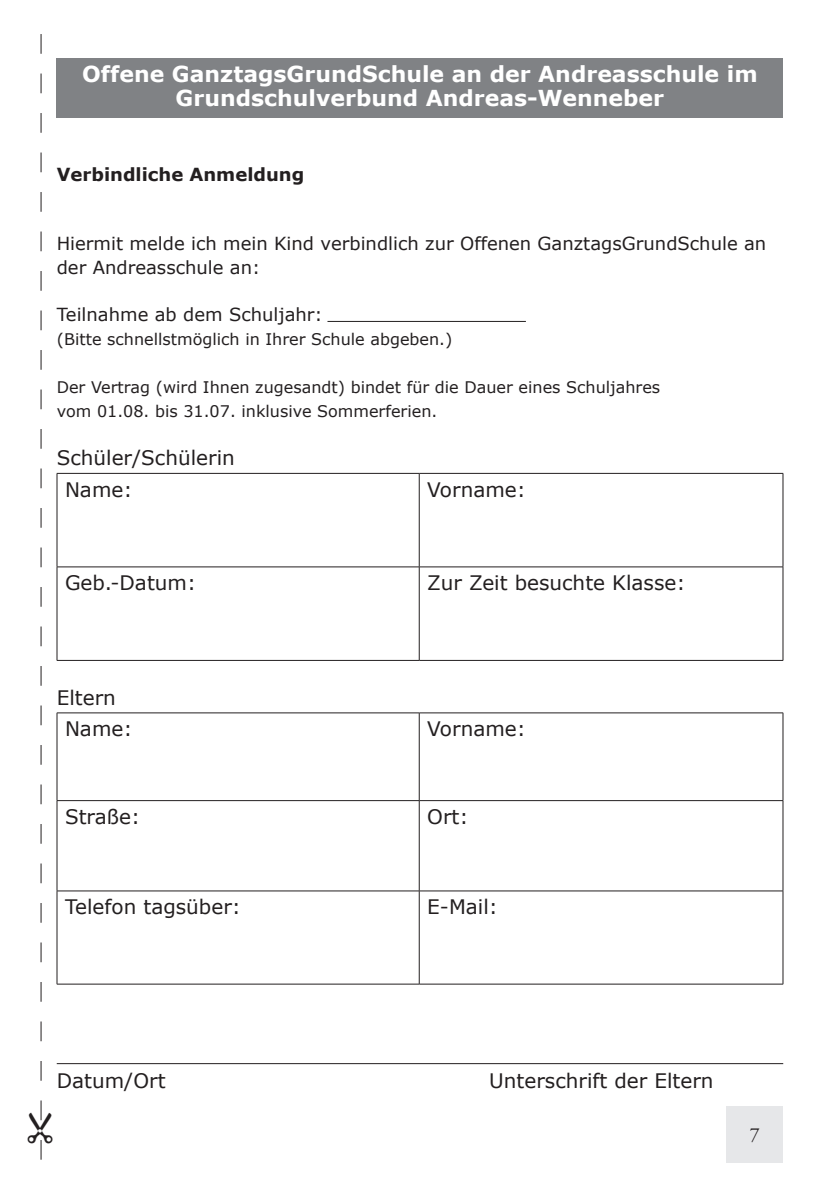
<style>
.page{position:relative;width:840px;height:1191px;background:#fff}
.page>*{position:absolute;margin:0;border:0;box-sizing:border-box;transform-origin:0 0}
.t1{font:700 22px/24px "Verdana";color:#fff;text-align:center}
.t2{font:20px/31.6px "Verdana";color:#231f20}
.t3{font:20px "Adobe Garamond";color:#231f20}
.t4{font:18px/24px "Verdana";color:#231f20}
.t5{font:700 18px "Verdana";color:#231f20}
.t6{font:16px/24px "Verdana";color:#231f20}
</style>
<div class="page">
<div style="left:726px;top:1106px;width:56px;height:56px;background:#e6e7e9"></div>
<div style="left:57px;top:58px;width:725px;height:59px;background:#808285"></div>
<hr style="left:57px;top:473px;width:362px;height:1px;background:#231f20">
<hr style="left:57px;top:473px;width:1px;height:93px;background:#231f20">
<hr style="left:419px;top:473px;width:363px;height:1px;background:#231f20">
<hr style="left:418px;top:473px;width:1px;height:93px;background:#231f20">
<hr style="left:782px;top:473px;width:1px;height:93px;background:#231f20">
<hr style="left:57px;top:566px;width:362px;height:1px;background:#231f20">
<hr style="left:57px;top:567px;width:1px;height:93px;background:#231f20">
<hr style="left:419px;top:566px;width:363px;height:1px;background:#231f20">
<hr style="left:418px;top:567px;width:1px;height:93px;background:#231f20">
<hr style="left:782px;top:567px;width:1px;height:93px;background:#231f20">
<hr style="left:57px;top:660px;width:362px;height:1px;background:#231f20">
<hr style="left:419px;top:660px;width:363px;height:1px;background:#231f20">
<hr style="left:57px;top:712px;width:362px;height:1px;background:#231f20">
<hr style="left:57px;top:713px;width:1px;height:87px;background:#231f20">
<hr style="left:419px;top:712px;width:363px;height:1px;background:#231f20">
<hr style="left:418px;top:713px;width:1px;height:87px;background:#231f20">
<hr style="left:782px;top:713px;width:1px;height:87px;background:#231f20">
<hr style="left:57px;top:800px;width:362px;height:1px;background:#231f20">
<hr style="left:57px;top:801px;width:1px;height:89px;background:#231f20">
<hr style="left:419px;top:800px;width:363px;height:1px;background:#231f20">
<hr style="left:418px;top:801px;width:1px;height:89px;background:#231f20">
<hr style="left:782px;top:801px;width:1px;height:89px;background:#231f20">
<hr style="left:57px;top:890px;width:362px;height:1px;background:#231f20">
<hr style="left:57px;top:891px;width:1px;height:93px;background:#231f20">
<hr style="left:419px;top:890px;width:363px;height:1px;background:#231f20">
<hr style="left:418px;top:891px;width:1px;height:93px;background:#231f20">
<hr style="left:782px;top:891px;width:1px;height:93px;background:#231f20">
<hr style="left:57px;top:983px;width:362px;height:1px;background:#231f20">
<hr style="left:419px;top:983px;width:363px;height:1px;background:#231f20">
<hr style="left:57px;top:1063px;width:725px;height:1px;background:#231f20">
<hr style="left:327px;top:321px;width:198px;height:1px;background:#231f20">
<svg style="left:40px;top:34px;width:2px;height:1125px"></svg>
<h1 class="t1" style="left:82px;top:61px;width:676px">Offene GanztagsGrundSchule an der Andreasschule im<br>Grundschulverbund Andreas-Wenneber</h1>
<p class="t5" style="left:57px;top:162px;width:249px">Verbindliche Anmeldung</p>
<p class="t4" style="left:57px;top:231px;width:710px">Hiermit melde ich mein Kind verbindlich zur Offenen GanztagsGrundSchule an der Andreasschule an:</p>
<p class="t4" style="left:57px;top:303px;width:267px">Teilnahme ab dem Schuljahr:</p>
<p class="t6" style="left:57px;top:327px;width:397px">(Bitte schnellstmöglich in Ihrer Schule abgeben.)</p>
<p class="t6" style="left:57px;top:375px;width:604px">Der Vertrag (wird Ihnen zugesandt) bindet für die Dauer eines Schuljahres vom 01.08. bis 31.07. inklusive Sommerferien.</p>
<p class="t2" style="left:65px;top:442px;width:171px;text-indent:-8px">Schüler/Schülerin<br>Name:</p>
<p class="t2" style="left:427px;top:473px;width:100px">Vorname:</p>
<p class="t2" style="left:65px;top:567px;width:132px">Geb.-Datum:</p>
<p class="t2" style="left:427px;top:567px;width:259px">Zur Zeit besuchte Klasse:</p>
<p class="t2" style="left:65px;top:681px;width:69px;text-indent:-8px">Eltern<br>Name:</p>
<p class="t2" style="left:427px;top:713px;width:100px">Vorname:</p>
<p class="t2" style="left:65px;top:800px;width:77px">Straße:</p>
<p class="t2" style="left:427px;top:800px;width:43px">Ort:</p>
<p class="t2" style="left:65px;top:891px;width:177px">Telefon tagsüber:</p>
<p class="t2" style="left:427px;top:891px;width:72px">E-Mail:</p>
<p class="t2" style="left:57px;top:1064px;width:110px">Datum/Ort</p>
<p class="t2" style="left:489px;top:1064px;width:226px">Unterschrift der Eltern</p>
<p class="t3" style="left:749px;top:1123px;width:11px">7</p>
</div>
